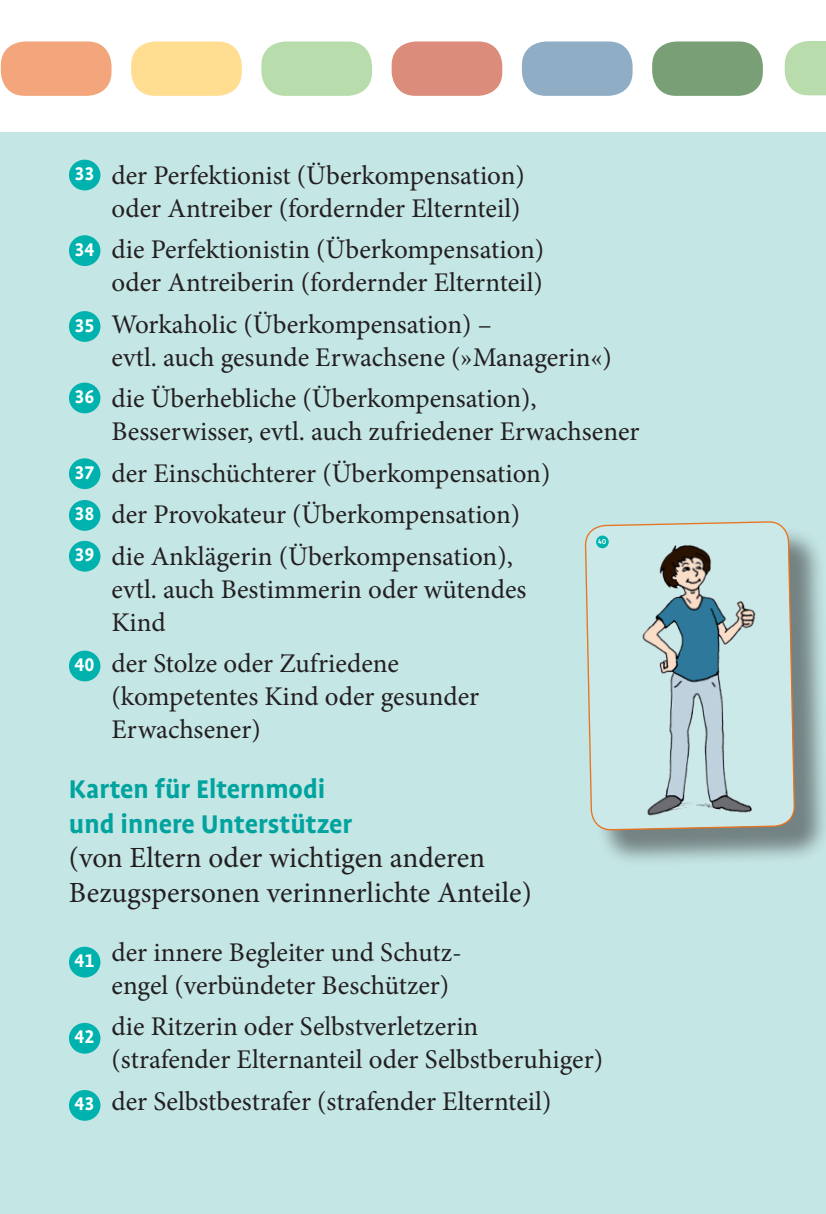
<style>
.page{position:relative;width:826px;height:1214px;background:#fff}
.page>*{position:absolute;margin:0;border:0;box-sizing:border-box;transform-origin:0 0}
.t1{font:29.4px/34.5px "Minion Pro";color:#231f20}
.t2{font:700 29.4px/34.5px "Profile OT";color:#00a39e}
.t3{font:27px/33px "Minion Pro";color:#231f20}
.t4{font:700 21px/41.1px "Profile OT";color:#fff;text-align:justify}
.s1{font-family:"Profile OT";font-weight:700;font-size:21px;color:#fff}
</style>
<div class="page">
<div style="left:0;top:133px;width:825px;height:1080px;background:#c4e6e5"></div>
<div style="left:1px;top:41px;width:110px;height:55px;background:#f3a57c;border-radius:24px"></div>
<div style="left:131px;top:41px;width:111px;height:55px;background:#ffdd91;border-radius:24px"></div>
<div style="left:261px;top:41px;width:111px;height:55px;background:#b8dcac;border-radius:24px"></div>
<div style="left:391px;top:41px;width:111px;height:55px;background:#db8c7b;border-radius:24px"></div>
<div style="left:521px;top:41px;width:111px;height:55px;background:#8faec5;border-radius:24px"></div>
<div style="left:651px;top:41px;width:111px;height:55px;background:#799f76;border-radius:24px"></div>
<svg style="left:784px;top:41px;width:41px;height:54px;background:#c0e0b5"></svg>
<div style="left:69px;top:1089px;width:31px;height:31px;background:#00b2ad;border-radius:50%"></div>
<div style="left:589px;top:526px;width:236px;height:341px;background:#231f20;opacity:.5"></div>
<svg style="left:584px;top:521px;width:210px;height:346px"></svg>
<div style="left:69px;top:160px;width:31px;height:30px;background:#00b2ad;border-radius:50%"></div>
<div style="left:69px;top:235px;width:31px;height:31px;background:#00b2ad;border-radius:50%"></div>
<div style="left:69px;top:311px;width:31px;height:31px;background:#00b2ad;border-radius:50%"></div>
<div style="left:69px;top:382px;width:31px;height:31px;background:#00b2ad;border-radius:50%"></div>
<div style="left:69px;top:458px;width:31px;height:31px;background:#00b2ad;border-radius:50%"></div>
<div style="left:69px;top:500px;width:31px;height:30px;background:#00b2ad;border-radius:50%"></div>
<div style="left:69px;top:541px;width:31px;height:30px;background:#00b2ad;border-radius:50%"></div>
<div style="left:69px;top:650px;width:31px;height:31px;background:#00b2ad;border-radius:50%"></div>
<div style="left:69px;top:946px;width:31px;height:31px;background:#00b2ad;border-radius:50%"></div>
<div style="left:69px;top:1022px;width:31px;height:31px;background:#00b2ad;border-radius:50%"></div>
<svg style="left:597px;top:539px;width:9px;height:5px"></svg>
<p class="t3" style="left:111px;top:158px;width:414px">der Perfektionist (Überkompensation) oder Antreiber (fordernder Elternteil)</p>
<p class="t3" style="left:111px;top:233px;width:434px">die Perfektionistin (Überkompensation) oder Antreiberin (fordernder Elternteil)</p>
<p class="t3" style="left:111px;top:307px;width:501px">Workaholic (Überkompensation) –<br>evtl. auch gesunde Erwachsene (»Managerin«)</p>
<p class="t3" style="left:111px;top:382px;width:529px">die Überhebliche (Überkompensation),<br>Besserwisser, evtl. auch zufriedener Erwachsener</p>
<p class="t3" style="left:111px;top:452px;width:440px;line-height:41.4px">der Einschüchterer (Überkompensation) der Provokateur (Überkompensation) die Anklägerin (Überkompensation),</p>
<p class="t3" style="left:111px;top:572px;width:416px">evtl. auch Bestimmerin oder wütendes<br>Kind</p>
<p class="t3" style="left:111px;top:647px;width:369px">der Stolze oder Zufriedene (kompetentes Kind oder gesunder<br>Erwachsener)</p>
<p class="t2" style="left:69px;top:773px;width:285px">Karten für Elternmodi und innere Unterstützer</p>
<p class="t1" style="left:69px;top:840px;width:464px">(von Eltern oder wichtigen anderen<br>Bezugspersonen verinnerlichte Anteile)</p>
<p class="t3" style="left:111px;top:935px;width:351px">der innere Begleiter und Schutz&shy;engel (verbündeter Beschützer)</p>
<p class="t3" style="left:111px;top:1010px;width:493px">die Ritzerin oder Selbstverletzerin (strafender Elternanteil oder Selbstberuhiger)</p>
<p class="t3" style="left:74px;top:1084px;width:478px"><span class="s1">43</span> der Selbstbestrafer (strafender Elternteil)</p>
<p class="t4" style="left:74px;top:154px;width:22px">33</p>
<p class="t4" style="left:74px;top:229px;width:22px">34</p>
<p class="t4" style="left:74px;top:305px;width:22px">35</p>
<p class="t4" style="left:74px;top:377px;width:22px">36</p>
<p class="t4" style="left:74px;top:452px;width:22px">37<br>38<br>39</p>
<p class="t4" style="left:74px;top:645px;width:22px">40</p>
<p class="t4" style="left:74px;top:941px;width:22px">41</p>
<p class="t4" style="left:74px;top:1017px;width:22px">42</p>
</div>
